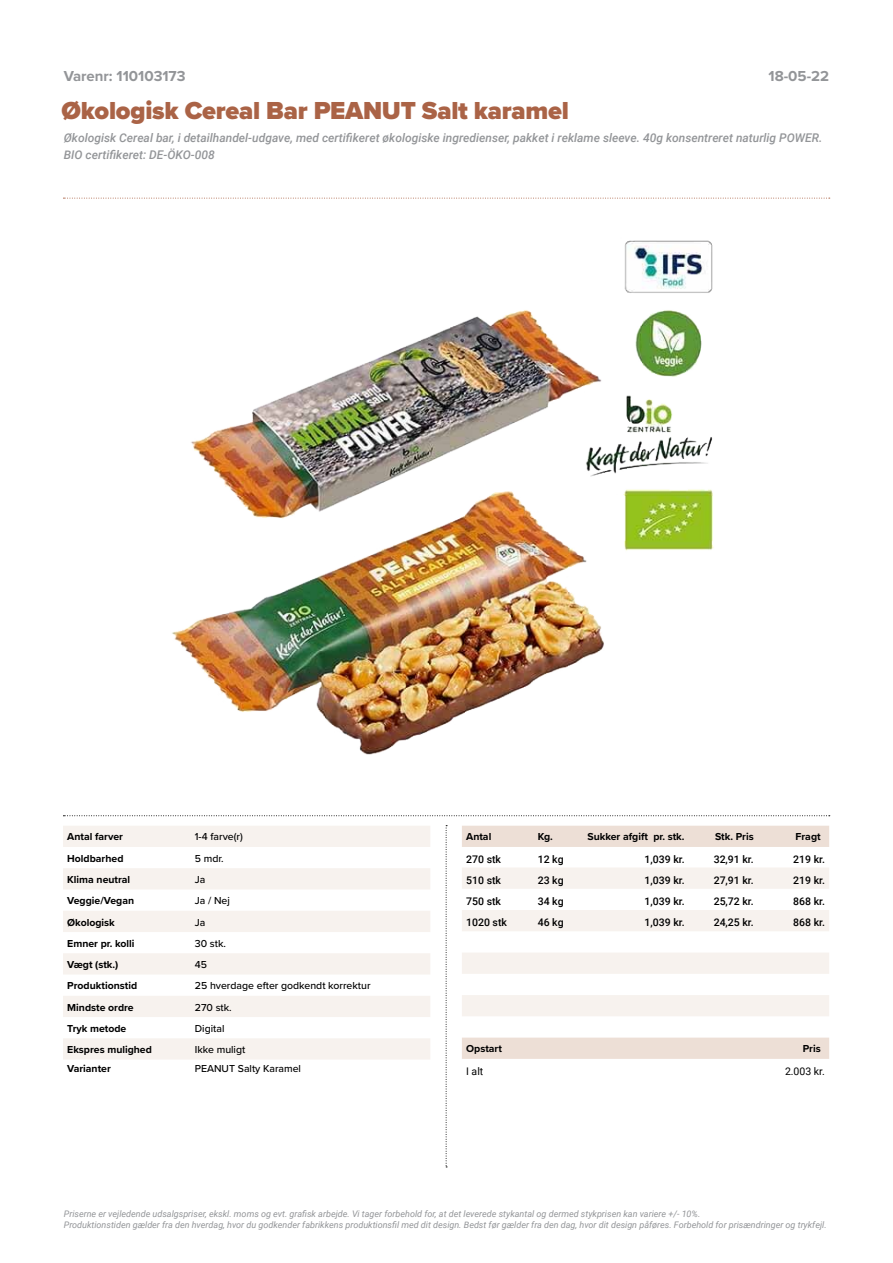
<style>
.page{position:relative;width:893px;height:1263px;background:#fff}
.page>*{position:absolute;margin:0;border:0;box-sizing:border-box;transform-origin:0 0}
.t1{font:900 25.5px "Proxima Nova";letter-spacing:-.01em;color:#aa6346}
.t2{font:700 15px "Proxima Nova";color:#939598}
.t3{font:italic 500 12px/16.5px "Roboto";color:#939598}
.t4{font:700 10.5px "Proxima Nova";color:#000}
.t5{font:500 10.5px "Roboto";color:#000}
.t6{font:500 10.5px "Proxima Nova";color:#000}
.t7{font:10.5px "Roboto";color:#000}
.t8{font:italic 9px/10.8px "Roboto";color:#939598}
</style>
<div class="page">
<svg style="left:63px;top:826px;width:367px;height:233px;fill:#f7f2ee"></svg>
<svg style="left:462px;top:826px;width:367px;height:233px"></svg>
<svg style="left:462px;top:867px;width:367px;height:149px;fill:#f7f2ee"></svg>
<img style="left:172px;top:240px;width:542px;height:515px">
<svg style="left:446px;top:825px;width:1px;height:342px"></svg>
<svg style="left:63px;top:815px;width:767px;height:1px"></svg>
<svg style="left:63px;top:198px;width:767px;height:1px"></svg>
<h2 class="t2" style="left:64px;top:65px;width:123px">Varenr: 110103173</h2>
<h1 class="t1" style="left:62px;top:91px;width:509px">Økologisk Cereal Bar PEANUT Salt karamel</h1>
<h3 class="t3" style="left:64px;top:129px;width:760px">Økologisk Cereal bar, i detailhandel-udgave, med certifikeret økologiske ingredienser, pakket i reklame sleeve. 40g konsentreret naturlig POWER.<br>BIO certifikeret: DE-ÖKO-008</h3>
<h2 class="t2" style="left:768px;top:65px;width:62px">18-05-22</h2>
<p class="t4" style="left:67px;top:829px;width:57px">Antal farver</p>
<p class="t6" style="left:195px;top:829px;width:49px">1-4 farve(r)</p>
<p class="t4" style="left:67px;top:850px;width:58px">Holdbarhed</p>
<p class="t6" style="left:195px;top:850px;width:30px">5 mdr.</p>
<p class="t4" style="left:67px;top:872px;width:64px">Klima neutral</p>
<p class="t6" style="left:195px;top:872px;width:12px">Ja</p>
<p class="t4" style="left:67px;top:893px;width:68px">Veggie/Vegan</p>
<p class="t6" style="left:195px;top:893px;width:37px">Ja / Nej</p>
<p class="t4" style="left:67px;top:914px;width:49px">Økologisk</p>
<p class="t6" style="left:195px;top:914px;width:12px">Ja</p>
<p class="t4" style="left:67px;top:935px;width:69px">Emner pr. kolli</p>
<p class="t6" style="left:195px;top:935px;width:33px">30 stk.</p>
<p class="t4" style="left:67px;top:957px;width:53px">Vægt (stk.)</p>
<p class="t6" style="left:195px;top:957px;width:14px">45</p>
<p class="t4" style="left:67px;top:978px;width:71px">Produktionstid</p>
<p class="t6" style="left:195px;top:978px;width:177px">25 hverdage efter godkendt korrektur</p>
<p class="t4" style="left:67px;top:999px;width:68px">Mindste ordre</p>
<p class="t6" style="left:195px;top:999px;width:38px">270 stk.</p>
<p class="t4" style="left:67px;top:1020px;width:61px">Tryk metode</p>
<p class="t6" style="left:195px;top:1020px;width:31px">Digital</p>
<p class="t4" style="left:67px;top:1042px;width:86px">Ekspres mulighed</p>
<p class="t6" style="left:195px;top:1042px;width:52px">Ikke muligt</p>
<p class="t4" style="left:67px;top:1061px;width:45px">Varianter</p>
<p class="t6" style="left:195px;top:1061px;width:108px">PEANUT Salty Karamel</p>
<p class="t4" style="left:466px;top:829px;width:27px">Antal</p>
<p class="t4" style="left:538px;top:829px;width:17px">Kg.</p>
<p class="t4" style="left:587px;top:829px;width:99px">Sukker afgift pr. stk.</p>
<p class="t4" style="left:715px;top:829px;width:40px">Stk. Pris</p>
<p class="t4" style="left:795px;top:829px;width:27px">Fragt</p>
<p class="t5" style="left:466px;top:852px;width:36px">270 stk</p>
<p class="t5" style="left:538px;top:852px;width:27px">12 kg</p>
<p class="t5" style="left:645px;top:852px;width:42px">1,039 kr.</p>
<p class="t5" style="left:714px;top:852px;width:42px">32,91 kr.</p>
<p class="t5" style="left:793px;top:852px;width:33px">219 kr.</p>
<p class="t5" style="left:466px;top:872px;width:36px">510 stk</p>
<p class="t5" style="left:538px;top:872px;width:27px">23 kg</p>
<p class="t5" style="left:645px;top:872px;width:42px">1,039 kr.</p>
<p class="t5" style="left:714px;top:872px;width:42px">27,91 kr.</p>
<p class="t5" style="left:793px;top:872px;width:33px">219 kr.</p>
<p class="t5" style="left:466px;top:894px;width:36px">750 stk</p>
<p class="t5" style="left:538px;top:894px;width:27px">34 kg</p>
<p class="t5" style="left:645px;top:894px;width:42px">1,039 kr.</p>
<p class="t5" style="left:714px;top:894px;width:42px">25,72 kr.</p>
<p class="t5" style="left:793px;top:894px;width:33px">868 kr.</p>
<p class="t5" style="left:466px;top:915px;width:42px">1020 stk</p>
<p class="t5" style="left:538px;top:915px;width:27px">46 kg</p>
<p class="t5" style="left:645px;top:915px;width:42px">1,039 kr.</p>
<p class="t5" style="left:714px;top:915px;width:42px">24,25 kr.</p>
<p class="t5" style="left:793px;top:915px;width:33px">868 kr.</p>
<p class="t4" style="left:466px;top:1041px;width:37px">Opstart</p>
<p class="t4" style="left:803px;top:1041px;width:19px">Pris</p>
<p class="t7" style="left:466px;top:1064px;width:19px">I alt</p>
<p class="t7" style="left:785px;top:1064px;width:41px">2.003 kr.</p>
<p class="t8" style="left:64px;top:1208px;width:764px">Priserne er vejledende udsalgspriser, ekskl. moms og evt. grafisk arbejde. Vi tager forbehold for, at det leverede stykantal og dermed stykprisen kan variere +/- 10%.<br>Produktionstiden gælder fra den hverdag, hvor du godkender fabrikkens produktionsfil med dit design. Bedst før gælder fra den dag, hvor dit design påføres. Forbehold for prisændringer og trykfejl.</p>
</div>
